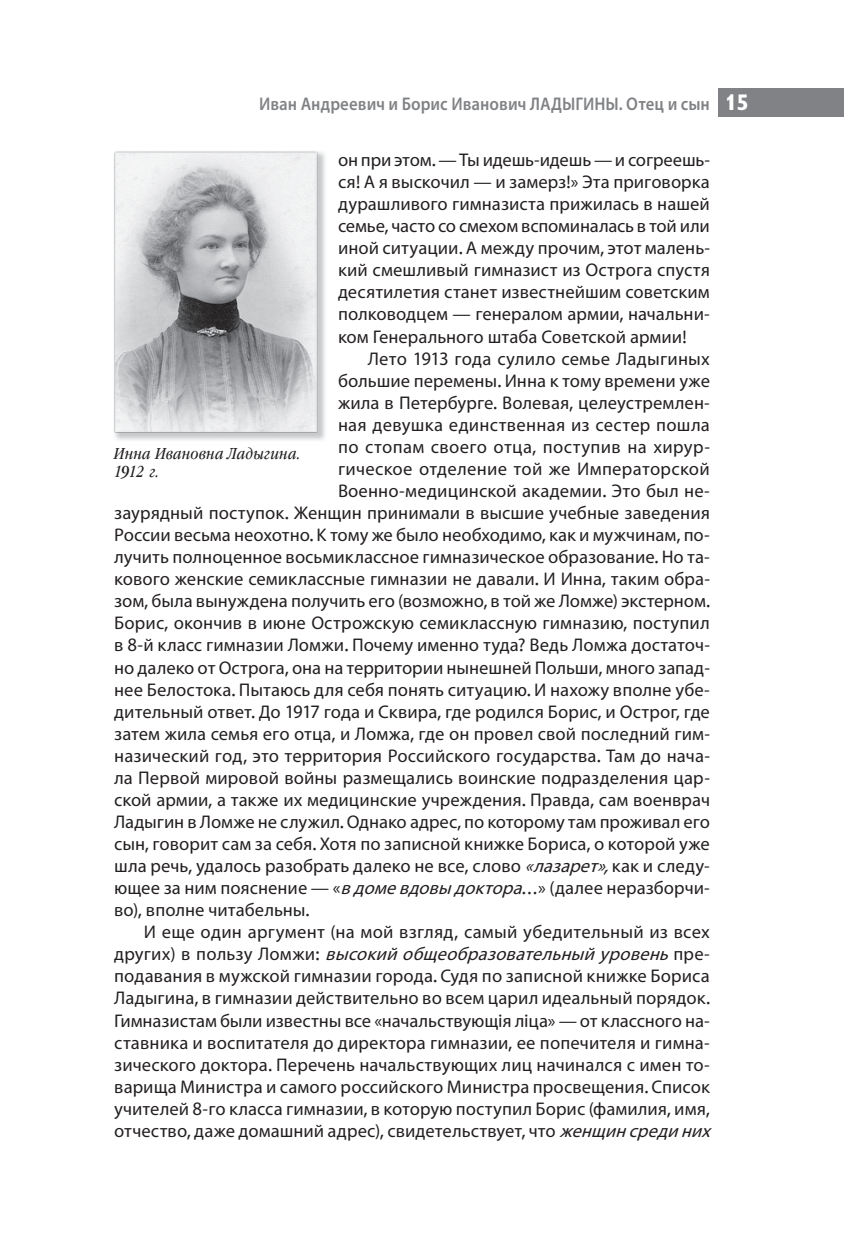
<style>
.page{position:relative;width:844px;height:1241px;background:#fff}
.page>*{position:absolute;margin:0;border:0;box-sizing:border-box;transform-origin:0 0}
.t1{font:18.38px/22.1px "Rosbank Sans TT Regular";color:#231f20;text-align:justify}
.t2{font:italic 18.38px "Rosbank Sans TT Regular";color:#231f20}
.t3{font:18.38px "Rosbank Sans TT Semibold R";color:#808285;scale:.9 1}
.t4{font:italic 15.75px/18.9px "Garamond Book Narrow C";letter-spacing:.015em;color:#231f20}
.s1{font-family:"Gill Sans C";font-weight:700;font-size:22.75px;color:#fff}
.s2{font-style:italic}
.s3{font-style:normal}
</style>
<div class="page">
<div style="left:718px;top:88px;width:125px;height:29px;background:#808285"></div>
<img style="left:115px;top:152px;width:210px;height:288px">
<img style="left:114px;top:151px;width:204px;height:282px">
<p class="t3" style="left:259px;top:97px;width:546px">Иван Андреевич и Борис Иванович ЛАДЫГИНЫ. Отец и сын <span class="s1">15</span></p>
<p class="t1" style="left:338px;top:150px;width:373px">он при этом. — Ты идешь-идешь — и согреешь&shy;ся! А я выскочил — и замерз!» Эта приговорка дурашливого гимназиста прижилась в нашей семье, часто со смехом вспоминалась в той или иной ситуации. А между прочим, этот малень&shy;кий смешливый гимназист из Острога спустя десятилетия станет известнейшим советским полководцем — генералом армии, начальни&shy;ком Генерального штаба Советской армии!</p>
<p class="t1" style="left:368px;top:349px;width:343px">Лето 1913 года сулило семье Ладыгиных</p>
<p class="t1" style="left:338px;top:371px;width:373px">большие перемены. Инна к тому времени уже</p>
<p class="t1" style="left:338px;top:393px;width:373px">жила в Петербурге. Волевая, целеустремлен-</p>
<p class="t1" style="left:338px;top:415px;width:373px">ная девушка единственная из сестер пошла</p>
<p class="t1" style="left:338px;top:437px;width:373px">по стопам своего отца, поступив на хирур-</p>
<p class="t1" style="left:338px;top:459px;width:373px">гическое отделение той же Императорской</p>
<p class="t1" style="left:338px;top:481px;width:373px">Военно-медицинской академии. Это был не-</p>
<p class="t1" style="left:114px;top:503px;width:597px">заурядный поступок. Женщин принимали в высшие учебные заведения</p>
<p class="t1" style="left:114px;top:525px;width:597px">России весьма неохотно. К тому же было необходимо, как и мужчинам, по-</p>
<p class="t1" style="left:114px;top:547px;width:597px">лучить полноценное восьмиклассное гимназическое образование. Но та-</p>
<p class="t1" style="left:114px;top:569px;width:597px">кового женские семиклассные гимназии не давали. И Инна, таким обра-</p>
<p class="t1" style="left:114px;top:591px;width:597px">зом, была вынуждена получить его (возможно, в той же Ломже) экстерном.</p>
<p class="t1" style="left:114px;top:613px;width:597px">Борис, окончив в июне Острожскую семиклассную гимназию, поступил</p>
<p class="t1" style="left:114px;top:635px;width:597px">в 8-й класс гимназии Ломжи. Почему именно туда? Ведь Ломжа достаточ-</p>
<p class="t1" style="left:114px;top:657px;width:597px">но далеко от Острога, она на территории нынешней Польши, много запад-</p>
<p class="t1" style="left:114px;top:679px;width:597px">нее Белостока. Пытаюсь для себя понять ситуацию. И нахожу вполне убе-</p>
<p class="t1" style="left:114px;top:701px;width:597px">дительный ответ. До 1917 года и Сквира, где родился Борис, и Острог, где</p>
<p class="t1" style="left:114px;top:723px;width:597px">затем жила семья его отца, и Ломжа, где он провел свой последний гим-</p>
<p class="t1" style="left:114px;top:746px;width:597px">назический год, это территория Российского государства. Там до нача-</p>
<p class="t1" style="left:114px;top:768px;width:597px">ла Первой мировой войны размещались воинские подразделения цар-</p>
<p class="t1" style="left:114px;top:790px;width:597px">ской армии, а также их медицинские учреждения. Правда, сам военврач</p>
<p class="t1" style="left:114px;top:812px;width:597px">Ладыгин в Ломже не служил. Однако адрес, по которому там проживал его</p>
<p class="t1" style="left:114px;top:834px;width:597px">сын, говорит сам за себя. Хотя по записной книжке Бориса, о которой уже</p>
<p class="t1" style="left:114px;top:856px;width:597px">шла речь, удалось разобрать далеко не все, слово <span class="s2">«лазарет»,</span>как и следу-</p>
<p class="t1" style="left:114px;top:878px;width:597px">ющее за ним пояснение — «<span class="s2">в доме вдовы доктора</span>…» (далее неразборчи-</p>
<p class="t1" style="left:114px;top:900px;width:197px">во), вполне читабельны.</p>
<p class="t1" style="left:144px;top:922px;width:567px">И еще один аргумент (на мой взгляд, самый убедительный из всех</p>
<p class="t2" style="left:114px;top:947px;width:597px"><span class="s3">д р у г и х ) в п о л ь з у Л о м ж и :</span> высокий общеобразовательный уровень <span class="s3">п р е -</span></p>
<p class="t1" style="left:114px;top:966px;width:597px">подавания в мужской гимназии города. Судя по записной книжке Бориса</p>
<p class="t1" style="left:114px;top:988px;width:597px">Ладыгина, в гимназии действительно во всем царил идеальный порядок.</p>
<p class="t1" style="left:114px;top:1010px;width:597px">Гимназистам были известны все «начальствующiя лiца» — от классного на-</p>
<p class="t1" style="left:114px;top:1032px;width:597px">ставника и воспитателя до директора гимназии, ее попечителя и гимна-</p>
<p class="t1" style="left:114px;top:1054px;width:597px">зического доктора. Перечень начальствующих лиц начинался с имен то-</p>
<p class="t1" style="left:114px;top:1076px;width:597px">варища Министра и самого российского Министра просвещения. Список</p>
<p class="t1" style="left:114px;top:1098px;width:597px">учителей 8-го класса гимназии, в которую поступил Борис (фамилия, имя,</p>
<p class="t1" style="left:114px;top:1120px;width:602px">отчество, даже домашний адрес), свидетельствует, что <span class="s2">женщин среди них</span></p>
<p class="t4" style="left:114px;top:445px;width:187px">Инна Ивановна Ладыгина.<br>1912 г.</p>
</div>
